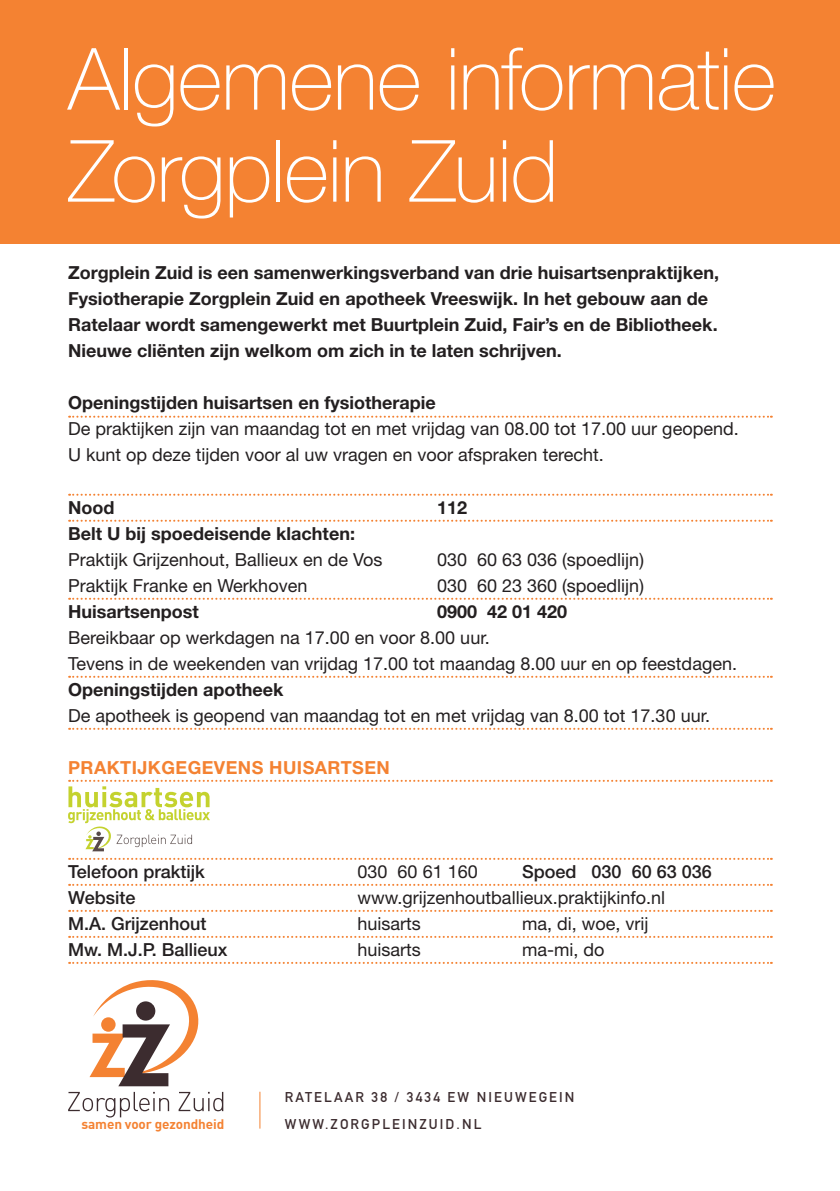
<style>
.page{position:relative;width:840px;height:1191px;background:#fff}
.page>*{position:absolute;margin:0;border:0;box-sizing:border-box;transform-origin:0 0}
.t1{font:100 86px/92px "Helvetica Neue LT Std";letter-spacing:-.015em;color:#fff}
.t2{font:18px/26px "Helvetica Neue LT Std";color:#231f20}
.t3{font:700 18px/26px "Helvetica Neue LT Std";color:#231f20}
.t4{font:500 18px "Helvetica Neue LT Std";color:#231f20}
.t5{font:700 18px "Helvetica Neue LT Std";letter-spacing:.025em;color:#f48232}
.t6{font:14px "DIN Mittelschrift Std";letter-spacing:.15em;color:#3c2c2f}
.t7{font:700 13.6px "DIN";letter-spacing:-.01em;color:#f48232}
</style>
<div class="page">
<svg style="left:69px;top:416px;width:702px;height:2px"></svg>
<svg style="left:69px;top:494px;width:702px;height:2px"></svg>
<svg style="left:69px;top:520px;width:702px;height:2px"></svg>
<svg style="left:69px;top:598px;width:702px;height:2px"></svg>
<svg style="left:69px;top:676px;width:702px;height:2px"></svg>
<svg style="left:69px;top:728px;width:702px;height:2px"></svg>
<svg style="left:69px;top:858px;width:702px;height:2px"></svg>
<svg style="left:69px;top:884px;width:702px;height:2px"></svg>
<svg style="left:69px;top:910px;width:702px;height:2px"></svg>
<svg style="left:69px;top:936px;width:702px;height:2px"></svg>
<svg style="left:69px;top:962px;width:702px;height:2px"></svg>
<svg style="left:68px;top:980px;width:155px;height:137px"></svg>
<div style="left:0;top:0;width:839px;height:244px;background:#f48232"></div>
<hr style="left:259px;top:1091px;width:1px;height:37px;background:#f48232">
<svg style="left:68px;top:780px;width:703px;height:71px"></svg>
<p class="t1" style="left:68px;top:33px;width:709px">Algemene informatie<br>Zorgplein Zuid</p>
<p class="t3" style="left:68px;top:259px;width:652px">Zorgplein Zuid is een samenwerkingsverband van drie huisartsenpraktijken, Fysiotherapie Zorgplein Zuid en apotheek Vreeswijk. In het gebouw aan de Ratelaar wordt samengewerkt met Buurtplein Zuid, Fair’s en de Bibliotheek.<br>Nieuwe cliënten zijn welkom om zich in te laten schrijven.</p>
<p class="t3" style="left:68px;top:389px;width:369px">Openingstijden huisartsen en fysiotherapie</p>
<p class="t2" style="left:68px;top:416px;width:671px">De praktijken zijn van maandag tot en met vrijdag van 08.00 tot 17.00 uur geopend.<br>U kunt op deze tijden voor al uw vragen en voor afspraken terecht.</p>
<p class="t3" style="left:68px;top:493px;width:48px">Nood</p>
<p class="t3" style="left:437px;top:493px;width:32px">112</p>
<p class="t3" style="left:68px;top:519px;width:288px">Belt U bij spoedeisende klachten:</p>
<p class="t2" style="left:68px;top:546px;width:316px">Praktijk Grijzenhout, Ballieux en de Vos</p>
<p class="t2" style="left:437px;top:546px;width:208px">030 60 63 036 (spoedlijn)</p>
<p class="t2" style="left:68px;top:572px;width:241px">Praktijk Franke en Werkhoven</p>
<p class="t2" style="left:437px;top:572px;width:208px">030 60 23 360 (spoedlijn)</p>
<p class="t3" style="left:68px;top:597px;width:132px">Huisartsenpost</p>
<p class="t3" style="left:437px;top:597px;width:132px">0900 42 01 420</p>
<p class="t2" style="left:68px;top:624px;width:670px">Bereikbaar op werkdagen na 17.00 en voor 8.00 uur.<br>Tevens in de weekenden van vrijdag 17.00 tot maandag 8.00 uur en op feestdagen.</p>
<p class="t3" style="left:68px;top:675px;width:217px">Openingstijden apotheek</p>
<p class="t2" style="left:68px;top:702px;width:643px">De apotheek is geopend van maandag tot en met vrijdag van 8.00 tot 17.30 uur.</p>
<p class="t5" style="left:68px;top:756px;width:323px">PRAKTIJKGEGEVENS HUISARTSEN</p>
<p class="t4" style="left:68px;top:860px;width:138px">Telefoon praktijk</p>
<p class="t2" style="left:357px;top:858px;width:122px">030 60 61 160</p>
<p class="t4" style="left:522px;top:860px;width:191px">Spoed 030 60 63 036</p>
<p class="t4" style="left:68px;top:886px;width:69px">Website</p>
<p class="t2" style="left:357px;top:884px;width:309px">www.grijzenhoutballieux.praktijkinfo.nl</p>
<p class="t4" style="left:68px;top:912px;width:140px">M.A. Grijzenhout</p>
<p class="t2" style="left:357px;top:910px;width:65px">huisarts</p>
<p class="t2" style="left:522px;top:910px;width:128px">ma, di, woe, vrij</p>
<p class="t4" style="left:68px;top:938px;width:161px">Mw. M.J.P. Ballieux</p>
<p class="t2" style="left:357px;top:936px;width:65px">huisarts</p>
<p class="t2" style="left:522px;top:936px;width:84px">ma-mi, do</p>
<p class="t7" style="left:81px;top:1115px;width:144px">samen voor gezondheid</p>
<p class="t6" style="left:285px;top:1088px;width:291px">RATELAAR 38 / 3434 EW NIEUWEGEIN</p>
<p class="t6" style="left:285px;top:1115px;width:198px">WWW.ZORGPLEINZUID.NL</p>
</div>
